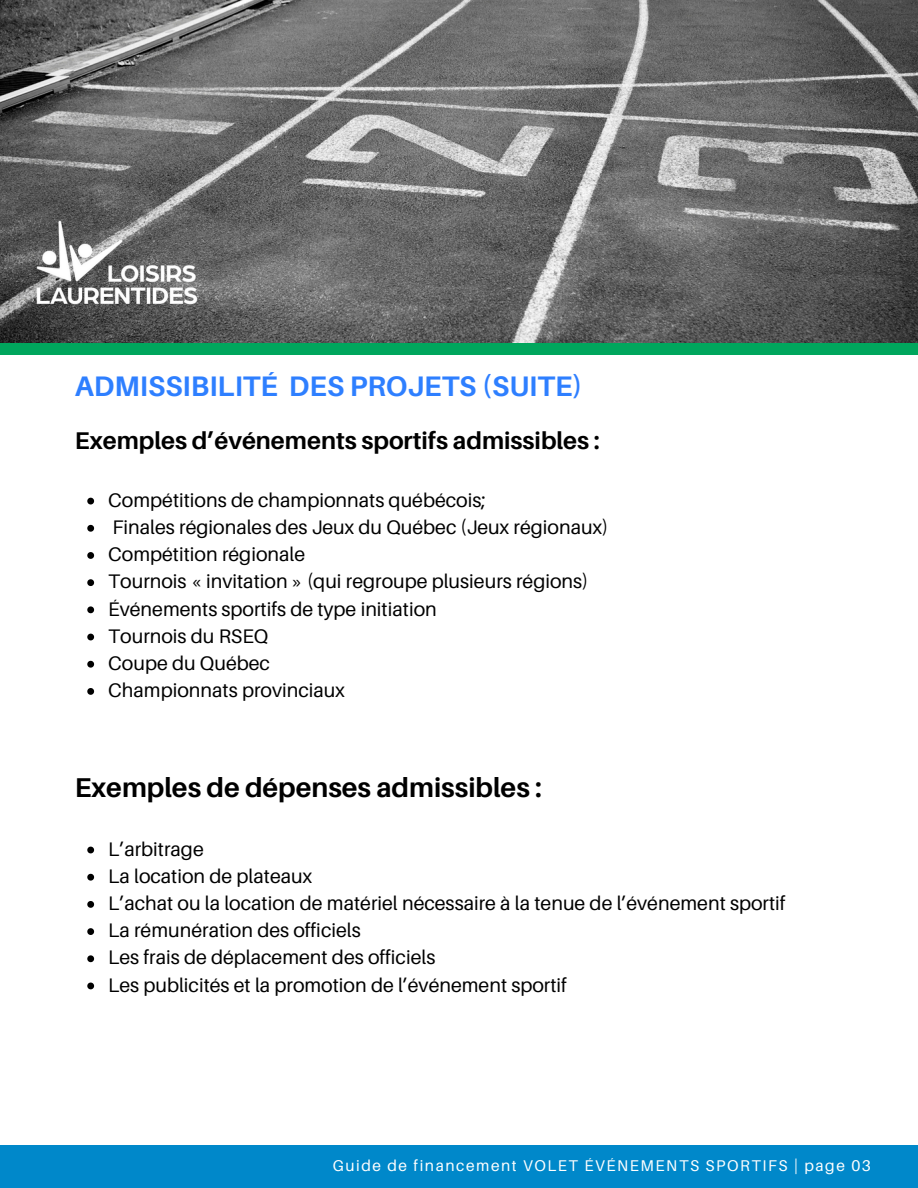
<style>
.page{position:relative;width:918px;height:1188px;background:#fff}
.page>*{position:absolute;margin:0;border:0;box-sizing:border-box;transform-origin:0 0}
.t1{font:700 28.2px "Aileron";color:#2e7fff}
.t2{font:700 27.15px "Aileron";color:#000}
.t3{font:700 24.15px "Aileron";color:#000}
.t4{font:19.65px "Aileron";color:#000}
.t5{font:15.6px "Aileron";letter-spacing:.1em;color:#fff}
</style>
<div class="page">
<div style="left:0;top:1145px;width:918px;height:43px;background:#0088ca"></div>
<div style="left:0;top:341px;width:918px;height:13px;background:#00a65d"></div>
<img style="left:0;top:0;width:918px;height:342px">
<img style="left:11px;top:203px;width:212px;height:120px">
<svg style="left:87px;top:498px;width:7px;height:6px"></svg>
<svg style="left:87px;top:525px;width:7px;height:7px"></svg>
<svg style="left:87px;top:552px;width:7px;height:7px"></svg>
<svg style="left:87px;top:579px;width:7px;height:7px"></svg>
<svg style="left:87px;top:606px;width:7px;height:7px"></svg>
<svg style="left:87px;top:634px;width:7px;height:6px"></svg>
<svg style="left:87px;top:661px;width:7px;height:7px"></svg>
<svg style="left:87px;top:688px;width:7px;height:7px"></svg>
<svg style="left:87px;top:847px;width:7px;height:6px"></svg>
<svg style="left:87px;top:874px;width:7px;height:7px"></svg>
<svg style="left:87px;top:901px;width:7px;height:7px"></svg>
<svg style="left:87px;top:928px;width:7px;height:7px"></svg>
<svg style="left:87px;top:955px;width:7px;height:7px"></svg>
<svg style="left:87px;top:983px;width:7px;height:6px"></svg>
<p class="t1" style="left:75px;top:369px;width:509px">ADMISSIBILITÉ DES PROJETS (SUITE)</p>
<p class="t3" style="left:75px;top:426px;width:527px">Exemples d’événements sportifs admissibles :</p>
<h1 class="t4" style="left:108px;top:488px;width:379px">Compétitions de championnats québécois;</h1>
<h3 class="t4" style="left:112px;top:515px;width:497px">Finales régionales des Jeux du Québec (Jeux régionaux)</h3>
<p class="t4" style="left:108px;top:542px;width:198px">Compétition régionale</p>
<p class="t4" style="left:108px;top:569px;width:482px">Tournois « invitation » (qui regroupe plusieurs régions)</p>
<p class="t4" style="left:108px;top:596px;width:330px">Événements sportifs de type initiation</p>
<p class="t4" style="left:108px;top:624px;width:162px">Tournois du RSEQ</p>
<p class="t4" style="left:108px;top:651px;width:163px">Coupe du Québec</p>
<p class="t4" style="left:108px;top:678px;width:238px">Championnats provinciaux</p>
<p class="t2" style="left:75px;top:770px;width:468px">Exemples de dépenses admissibles :</p>
<p class="t4" style="left:108px;top:837px;width:97px">L’arbitrage</p>
<h2 class="t4" style="left:108px;top:864px;width:206px">La location de plateaux</h2>
<p class="t4" style="left:108px;top:891px;width:679px">L’achat ou la location de matériel nécessaire à la tenue de l’événement sportif</p>
<p class="t4" style="left:108px;top:918px;width:254px">La rémunération des officiels</p>
<p class="t4" style="left:108px;top:945px;width:329px">Les frais de déplacement des officiels</p>
<p class="t4" style="left:108px;top:973px;width:460px">Les publicités et la promotion de l’événement sportif</p>
<p class="t5" style="left:333px;top:1156px;width:540px">Guide de financement VOLET ÉVÉNEMENTS SPORTIFS | page 03</p>
</div>
